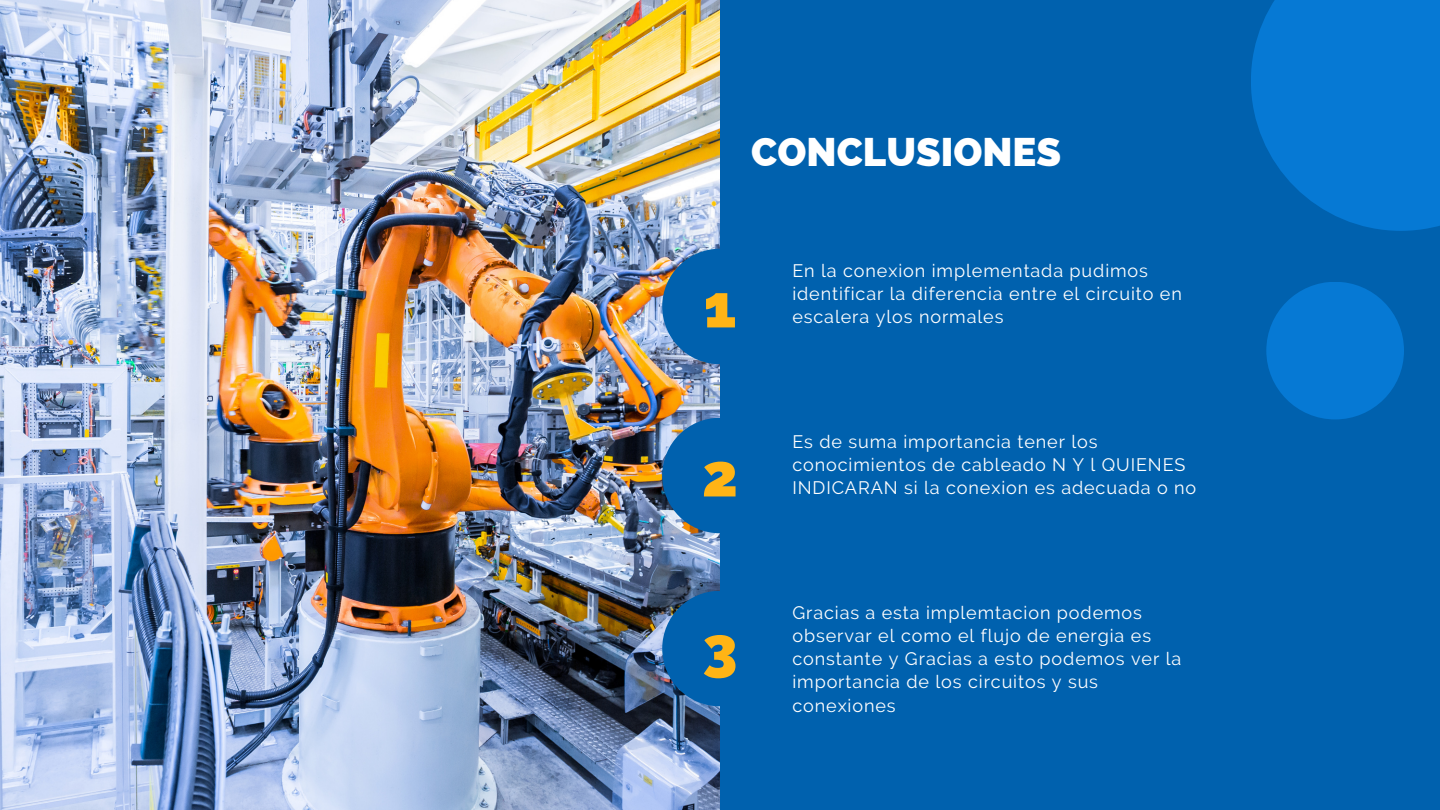
<style>
.page{position:relative;width:1440px;height:810px;background:#0061ae}
.page>*{position:absolute;margin:0;border:0;box-sizing:border-box;transform-origin:0 0}
.t1{font:800 60px "Raleway";color:#ffb415}
.t2{font:800 40px "Raleway";color:#fff}
.t3{font:18px/23.2px "Raleway";letter-spacing:.05em;color:#fff}
</style>
<div class="page">
<img style="left:0;top:0;width:720px;height:810px">
<div style="left:662px;top:249px;width:116px;height:115px;background:#0061ae;border-radius:50%"></div>
<div style="left:662px;top:418px;width:116px;height:115px;background:#0061ae;border-radius:50%"></div>
<div style="left:662px;top:591px;width:116px;height:115px;background:#0061ae;border-radius:50%"></div>
<div style="left:1251px;top:0;width:189px;height:231px;background:#0679d4"></div>
<div style="left:1266px;top:282px;width:138px;height:137px;background:#0679d4;border-radius:50%"></div>
<p class="t2" style="left:751px;top:128px;width:311px">CONCLUSIONES</p>
<p class="t1" style="left:704px;top:271px;width:34px">1</p>
<p class="t3" style="left:792px;top:259px;width:391px">En la conexion implementada pudimos identificar la diferencia entre el circuito en escalera ylos normales</p>
<p class="t1" style="left:702px;top:440px;width:37px">2</p>
<p class="t3" style="left:792px;top:430px;width:405px">Es de suma importancia tener los conocimientos de cableado N Y l QUIENES<br>INDICARAN si la conexion es adecuada o no</p>
<p class="t1" style="left:703px;top:613px;width:36px">3</p>
<p class="t3" style="left:792px;top:601px;width:391px">Gracias a esta implemtacion podemos observar el como el flujo de energia es constante y Gracias a esto podemos ver la importancia de los circuitos y sus conexiones</p>
</div>
